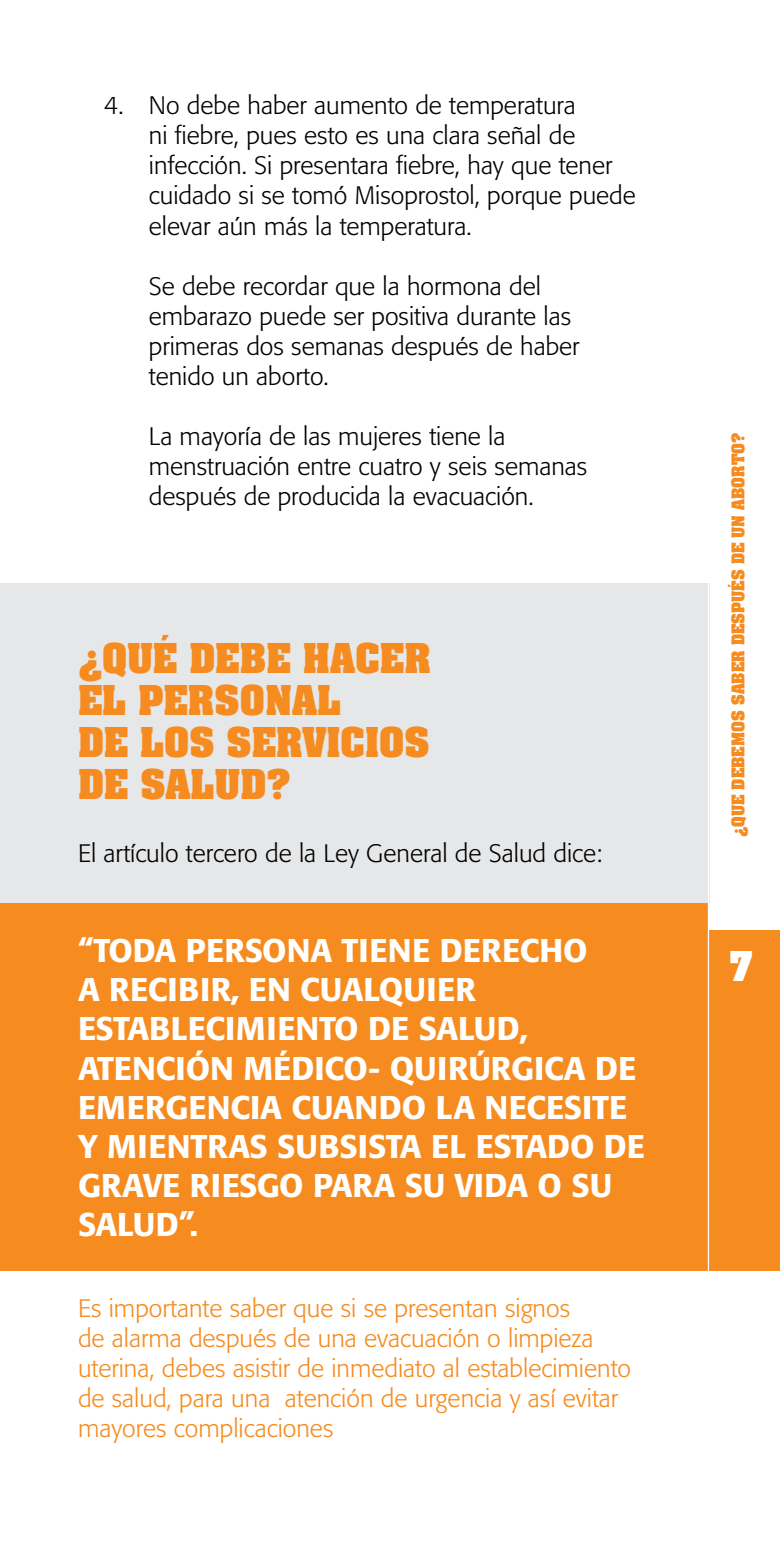
<style>
.page{position:relative;width:780px;height:1560px;background:#fff}
.page>*{position:absolute;margin:0;border:0;box-sizing:border-box;transform-origin:0 0}
.t1{font:700 35px "Aachen";color:#f68b1f}
.t2{font:700 35px "Aachen";color:#fff}
.t3{font:500 32.5px/39px "Formata";color:#fff}
.t4{font:300 25px/30px "Formata";color:#000}
.t5{font:300 25px/30px "Formata";color:#f68b1f}
.t6{font:700 15px "Aachen";color:#f68b1f}
</style>
<div class="page">
<div style="left:0;top:583px;width:709px;height:976px;background:#e6e7e8"></div>
<div style="left:0;top:1231px;width:780px;height:328px;background:#fff"></div>
<div style="left:0;top:903px;width:780px;height:367px;background:#f68b1f"></div>
<hr style="left:707px;top:0;width:2px;height:1559px;background:#fff">
<div style="left:709px;top:903px;width:71px;height:26px;background:#fff"></div>
<p class="t4" style="left:149px;top:91px;width:488px;text-indent:-45px">4. No debe haber aumento de temperatura<br>ni fiebre, pues esto es una clara señal de infección. Si presentara fiebre, hay que tener cuidado si se tomó Misoprostol, porque puede elevar aún más la temperatura.</p>
<p class="t4" style="left:149px;top:271px;width:432px">Se debe recordar que la hormona del embarazo puede ser positiva durante las primeras dos semanas después de haber tenido un aborto.</p>
<p class="t4" style="left:149px;top:421px;width:440px">La mayoría de las mujeres tiene la menstruación entre cuatro y seis semanas después de producida la evacuación.</p>
<h1 class="t1" style="left:78px;top:632px;width:138px">¿QUÉ DEBE</h1>
<h1 class="t1" style="left:303px;top:632px;width:54px">HACER</h1>
<h1 class="t1" style="left:78px;top:674px;width:86px">EL PERSO</h1>
<h1 class="t1" style="left:265px;top:674px;width:78px">NAL</h1>
<h1 class="t1" style="left:78px;top:716px;width:175px">DE LOS SER</h1>
<h1 class="t1" style="left:302px;top:716px;width:102px">VICIOS</h1>
<h1 class="t1" style="left:78px;top:758px;width:214px">DE SALUD?</h1>
<p class="t4" style="left:78px;top:838px;width:526px">El artículo tercero de la Ley General de Salud dice:</p>
<h2 class="t3" style="left:78px;top:931px;width:568px">“TODA PERSONA TIENE DERECHO<br>A RECIBIR, EN CUALQUIER<br>ESTABLECIMIENTO DE SALUD,<br>ATENCIÓN MÉDICO- QUIRÚRGICA DE<br>EMERGENCIA CUANDO LA NECESITE<br>Y MIENTRAS SUBSISTA EL ESTADO DE<br>GRAVE RIESGO PARA SU VIDA O SU<br>SALUD”.</h2>
<p class="t5" style="left:78px;top:1293px;width:554px">Es importante saber que si se presentan signos<br>de alarma después de una evacuación o limpieza uterina, debes asistir de inmediato al establecimiento de salud, para una atención de urgencia y así evitar mayores complicaciones</p>
<p class="t6" style="left:727px;top:837px;width:406px;rotate:-90deg">¿QUE DEBEMOS SABER DESPUÉS DE UN ABORTO?</p>
<h1 class="t2" style="left:729px;top:941px;width:25px">7</h1>
</div>
